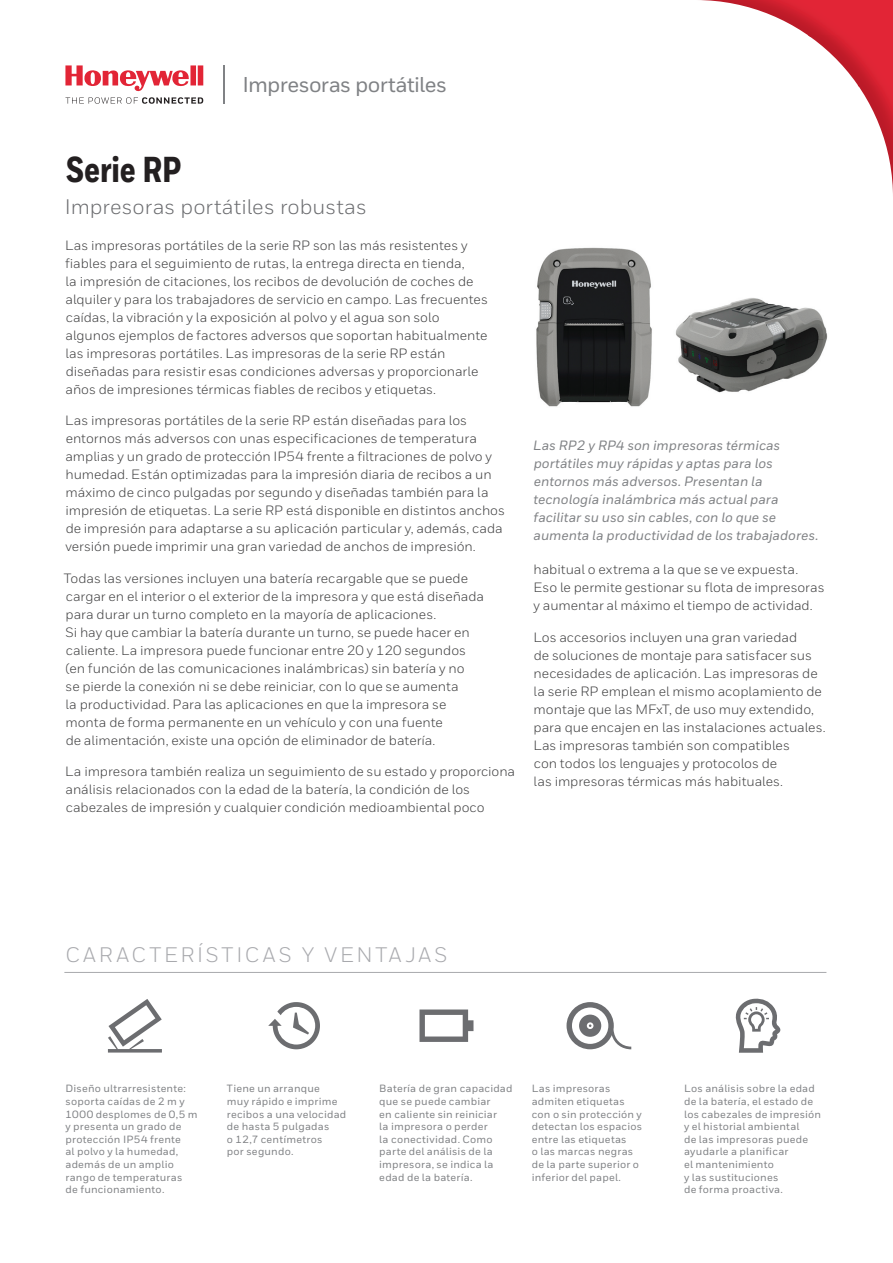
<style>
.page{position:relative;width:893px;height:1263px;background:#fff}
.page>*{position:absolute;margin:0;border:0;box-sizing:border-box;transform-origin:0 0}
.t1{font:800 36px "Honeywell Cond";color:#231f20}
.t2{font:500 21.45px "Honeywell Sans";letter-spacing:-.03em;color:#808285}
.t3{font:21px "Honeywell Sans";letter-spacing:.005em;color:#6c6d70}
.t4{font:21px "Honeywell Sans";letter-spacing:.14em;color:#a8a9ad}
.t5{font:13.5px/18px "Honeywell Sans";color:#3e3e3f}
.t6{font:italic 500 13.5px/18px "Honeywell Sans";color:#808285}
.t7{font:500 10.5px/12.6px "Honeywell Sans";letter-spacing:.02em;color:#808285}
</style>
<div class="page">
<img style="left:700px;top:0;width:193px;height:35px">
<img style="left:807px;top:35px;width:86px;height:50px">
<img style="left:857px;top:85px;width:36px;height:108px">
<hr style="left:223px;top:65px;width:2px;height:39px;background:#808285">
<svg style="left:65px;top:65px;width:138px;height:26px"></svg>
<svg style="left:65px;top:97px;width:138px;height:7px"></svg>
<img style="left:536px;top:247px;width:292px;height:160px">
<hr style="left:64px;top:972px;width:762px;height:1px;background:#a8a9ad">
<svg style="left:108px;top:999px;width:54px;height:53px"></svg>
<svg style="left:268px;top:1002px;width:52px;height:47px"></svg>
<svg style="left:419px;top:1009px;width:54px;height:33px"></svg>
<svg style="left:566px;top:1002px;width:65px;height:47px"></svg>
<svg style="left:735px;top:998px;width:45px;height:55px"></svg>
<h2 class="t2" style="left:242px;top:77px;width:206px">Impresoras portátiles</h2>
<h1 class="t1" style="left:66px;top:157px;width:117px">Serie RP</h1>
<h3 class="t3" style="left:65px;top:199px;width:303px">Impresoras portátiles robustas</h3>
<p class="t5" style="left:65px;top:237px;width:424px">Las impresoras portátiles de la serie RP son las más resistentes y fiables para el seguimiento de rutas, la entrega directa en tienda,<br>la impresión de citaciones, los recibos de devolución de coches de alquiler y para los trabajadores de servicio en campo. Las frecuentes caídas, la vibración y la exposición al polvo y el agua son solo algunos ejemplos de factores adversos que soportan habitualmente las impresoras portátiles. Las impresoras de la serie RP están diseñadas para resistir esas condiciones adversas y proporcionarle años de impresiones térmicas fiables de recibos y etiquetas.</p>
<p class="t5" style="left:65px;top:413px;width:441px">Las impresoras portátiles de la serie RP están diseñadas para los entornos más adversos con unas especificaciones de temperatura amplias y un grado de protección IP54 frente a filtraciones de polvo y humedad. Están optimizadas para la impresión diaria de recibos a un máximo de cinco pulgadas por segundo y diseñadas también para la impresión de etiquetas. La serie RP está disponible en distintos anchos de impresión para adaptarse a su aplicación particular y, además, cada versión puede imprimir una gran variedad de anchos de impresión.</p>
<p class="t5" style="left:64px;top:570px;width:422px">Todas las versiones incluyen una batería recargable que se puede cargar en el interior o el exterior de la impresora y que está diseñada para durar un turno completo en la mayoría de aplicaciones.<br>Si hay que cambiar la batería durante un turno, se puede hacer en caliente. La impresora puede funcionar entre 20 y 120 segundos (en función de las comunicaciones inalámbricas) sin batería y no<br>se pierde la conexión ni se debe reiniciar, con lo que se aumenta<br>la productividad. Para las aplicaciones en que la impresora se monta de forma permanente en un vehículo y con una fuente<br>de alimentación, existe una opción de eliminador de batería.</p>
<p class="t5" style="left:65px;top:764px;width:451px">La impresora también realiza un seguimiento de su estado y proporciona análisis relacionados con la edad de la batería, la condición de los cabezales de impresión y cualquier condición medioambiental poco</p>
<p class="t6" style="left:533px;top:437px;width:287px">Las RP2 y RP4 son impresoras térmicas portátiles muy rápidas y aptas para los entornos más adversos. Presentan la tecnología inalámbrica más actual para facilitar su uso sin cables, con lo que se aumenta la productividad de los trabajadores.</p>
<p class="t5" style="left:533px;top:561px;width:293px">habitual o extrema a la que se ve expuesta.<br>Eso le permite gestionar su flota de impresoras y aumentar al máximo el tiempo de actividad.</p>
<p class="t5" style="left:533px;top:629px;width:294px">Los accesorios incluyen una gran variedad<br>de soluciones de montaje para satisfacer sus necesidades de aplicación. Las impresoras de la serie RP emplean el mismo acoplamiento de montaje que las MFxT, de uso muy extendido, para que encajen en las instalaciones actuales.<br>Las impresoras también son compatibles<br>con todos los lenguajes y protocolos de<br>las impresoras térmicas más habituales.</p>
<h3 class="t4" style="left:65px;top:947px;width:383px">CARACTERÍSTICAS Y VENTAJAS</h3>
<p class="t7" style="left:65px;top:1083px;width:134px">Diseño ultrarresistente: soporta caídas de 2 m y<br>1000 desplomes de 0,5 m y presenta un grado de protección IP54 frente<br>al polvo y la humedad, además de un amplio rango de temperaturas<br>de funcionamiento.</p>
<p class="t7" style="left:227px;top:1083px;width:121px">Tiene un arranque<br>muy rápido e imprime recibos a una velocidad de hasta 5 pulgadas<br>o 12,7 centímetros<br>por segundo.</p>
<p class="t7" style="left:379px;top:1083px;width:135px">Batería de gran capacidad que se puede cambiar<br>en caliente sin reiniciar<br>la impresora o perder<br>la conectividad. Como parte del análisis de la impresora, se indica la edad de la batería.</p>
<p class="t7" style="left:532px;top:1083px;width:112px">Las impresoras admiten etiquetas con o sin protección y detectan los espacios entre las etiquetas<br>o las marcas negras de la parte superior o inferior del papel.</p>
<p class="t7" style="left:684px;top:1083px;width:139px">Los análisis sobre la edad de la batería, el estado de los cabezales de impresión y el historial ambiental<br>de las impresoras puede ayudarle a planificar<br>el mantenimiento<br>y las sustituciones<br>de forma proactiva.</p>
</div>
